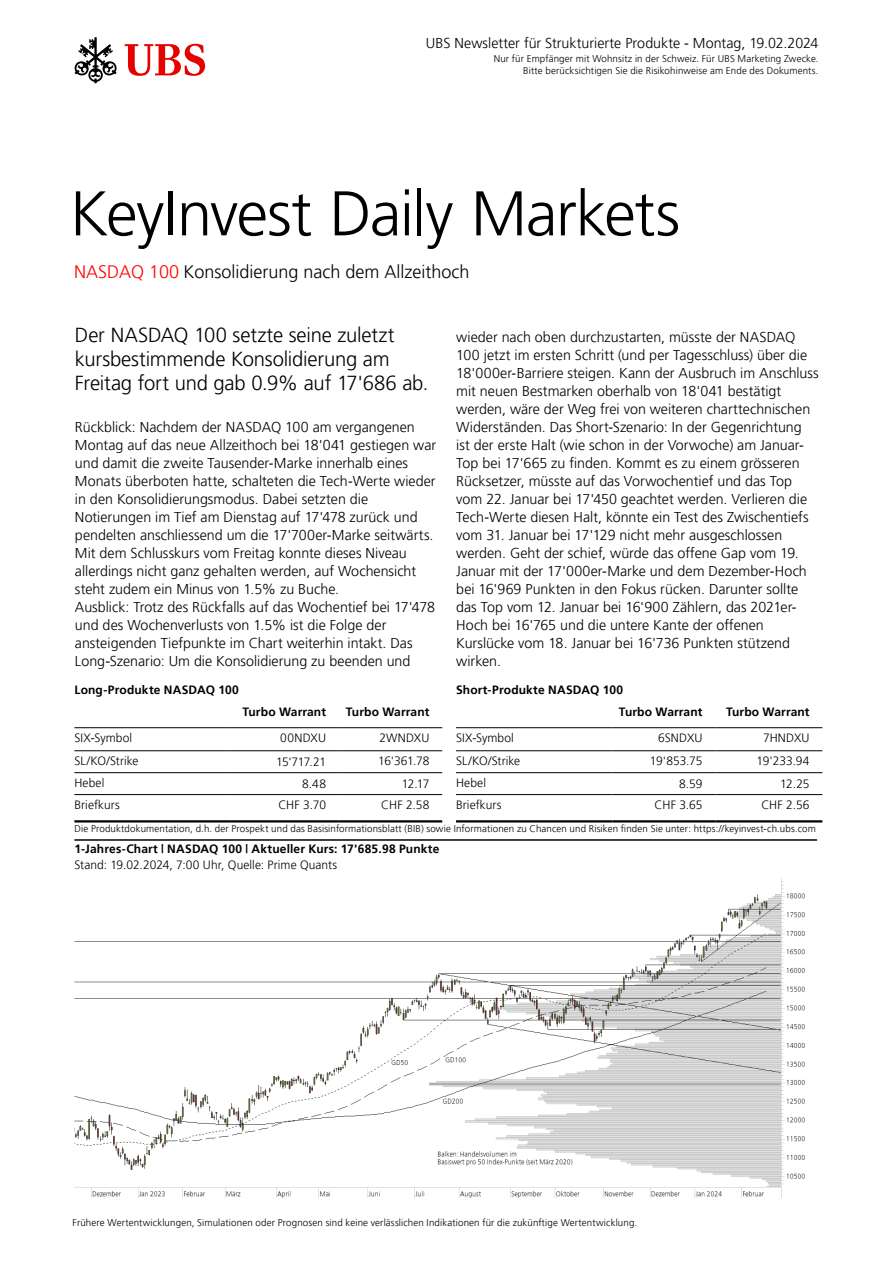
<style>
.page{position:relative;width:893px;height:1263px;background:#fff}
.page>*{position:absolute;margin:0;border:0;box-sizing:border-box;transform-origin:0 0}
.t1{font:300 63px "Frutiger 45";letter-spacing:-.02em;color:#000}
.t2{font:300 20.25px/24px "Frutiger 45";letter-spacing:-.01em;color:#000}
.t3{font:300 18px "Frutiger 45";color:#000}
.t4{font:300 14.25px/18px "Frutiger 45";color:#000}
.t5{font:300 12px "Frutiger 45";letter-spacing:.01em;color:#000}
.t6{font:300 12px "Frutiger 45";letter-spacing:.01em;color:#000}
.t7{font:300 9.75px/12px "Frutiger 45";letter-spacing:.015em;color:#000;text-align:right}
.s1{color:#f00}
</style>
<div class="page">
<svg style="left:125px;top:44px;width:80px;height:32px"></svg>
<svg style="left:74px;top:37px;width:43px;height:46px"></svg>
<img style="left:74px;top:878px;width:732px;height:319px">
<hr style="left:456px;top:727px;width:156px;height:1px;background:#000">
<hr style="left:612px;top:727px;width:103px;height:1px;background:#000">
<hr style="left:715px;top:727px;width:107px;height:1px;background:#000">
<hr style="left:456px;top:750px;width:156px;height:1px;background:#000">
<hr style="left:612px;top:750px;width:103px;height:1px;background:#000">
<hr style="left:715px;top:750px;width:107px;height:1px;background:#000">
<hr style="left:456px;top:772px;width:156px;height:1px;background:#000">
<hr style="left:612px;top:772px;width:103px;height:1px;background:#000">
<hr style="left:715px;top:772px;width:107px;height:1px;background:#000">
<hr style="left:456px;top:794px;width:156px;height:1px;background:#000">
<hr style="left:612px;top:794px;width:103px;height:1px;background:#000">
<hr style="left:715px;top:794px;width:107px;height:1px;background:#000">
<hr style="left:456px;top:820px;width:156px;height:2px;background:#000">
<hr style="left:612px;top:820px;width:103px;height:2px;background:#000">
<hr style="left:715px;top:820px;width:107px;height:2px;background:#000">
<hr style="left:74px;top:839px;width:743px;height:2px;background:#000">
<hr style="left:74px;top:727px;width:157px;height:1px;background:#000">
<hr style="left:231px;top:727px;width:108px;height:1px;background:#000">
<hr style="left:339px;top:727px;width:103px;height:1px;background:#000">
<hr style="left:74px;top:750px;width:157px;height:1px;background:#000">
<hr style="left:339px;top:750px;width:103px;height:1px;background:#000">
<hr style="left:74px;top:772px;width:157px;height:1px;background:#000">
<hr style="left:231px;top:750px;width:108px;height:1px;background:#000">
<hr style="left:231px;top:772px;width:108px;height:1px;background:#000">
<hr style="left:339px;top:772px;width:103px;height:1px;background:#000">
<hr style="left:74px;top:794px;width:157px;height:1px;background:#000">
<hr style="left:231px;top:794px;width:108px;height:1px;background:#000">
<hr style="left:339px;top:794px;width:103px;height:1px;background:#000">
<hr style="left:74px;top:820px;width:157px;height:2px;background:#000">
<hr style="left:231px;top:820px;width:108px;height:2px;background:#000">
<hr style="left:339px;top:820px;width:103px;height:2px;background:#000">
<p class="t4" style="left:426px;top:34px;width:394px">UBS Newsletter für Strukturierte Produkte - Montag, 19.02.2024</p>
<p class="t7" style="left:494px;top:53px;width:326px">Nur für Empfänger mit Wohnsitz in der Schweiz. Für UBS Marketing Zwecke.<br>Bitte berücksichtigen Sie die Risikohinweise am Ende des Dokuments.</p>
<h1 class="t1" style="left:70px;top:177px;width:612px">KeyInvest Daily Markets</h1>
<p class="t3" style="left:74px;top:261px;width:397px"><span class="s1">NASDAQ 100</span> Konsolidierung nach dem Allzeithoch</p>
<h2 class="t2" style="left:75px;top:323px;width:355px">Der NASDAQ 100 setzte seine zuletzt kursbestimmende Konsolidierung am<br>Freitag fort und gab 0.9% auf 17'686 ab.</h2>
<p class="t4" style="left:75px;top:418px;width:363px">Rückblick: Nachdem der NASDAQ 100 am vergangenen Montag auf das neue Allzeithoch bei 18'041 gestiegen war und damit die zweite Tausender-Marke innerhalb eines Monats überboten hatte, schalteten die Tech-Werte wieder in den Konsolidierungsmodus. Dabei setzten die Notierungen im Tief am Dienstag auf 17'478 zurück und pendelten anschliessend um die 17'700er-Marke seitwärts.<br>Mit dem Schlusskurs vom Freitag konnte dieses Niveau allerdings nicht ganz gehalten werden, auf Wochensicht steht zudem ein Minus von 1.5% zu Buche.<br>Ausblick: Trotz des Rückfalls auf das Wochentief bei 17'478 und des Wochenverlusts von 1.5% ist die Folge der ansteigenden Tiefpunkte im Chart weiterhin intakt. Das Long-Szenario: Um die Konsolidierung zu beenden und</p>
<p class="t4" style="left:456px;top:328px;width:364px">wieder nach oben durchzustarten, müsste der NASDAQ 100 jetzt im ersten Schritt (und per Tagesschluss) über die 18'000er-Barriere steigen. Kann der Ausbruch im Anschluss mit neuen Bestmarken oberhalb von 18'041 bestätigt werden, wäre der Weg frei von weiteren charttechnischen Widerständen. Das Short-Szenario: In der Gegenrichtung ist der erste Halt (wie schon in der Vorwoche) am Januar-Top bei 17'665 zu finden. Kommt es zu einem grösseren Rücksetzer, müsste auf das Vorwochentief und das Top vom 22. Januar bei 17'450 geachtet werden. Verlieren die Tech-Werte diesen Halt, könnte ein Test des Zwischentiefs vom 31. Januar bei 17'129 nicht mehr ausgeschlossen werden. Geht der schief, würde das offene Gap vom 19.<br>Januar mit der 17'000er-Marke und dem Dezember-Hoch bei 16'969 Punkten in den Fokus rücken. Darunter sollte das Top vom 12. Januar bei 16'900 Zählern, das 2021er-Hoch bei 16'765 und die untere Kante der offenen Kurslücke vom 18. Januar bei 16'736 Punkten stützend wirken.</p>
<p class="t6" style="left:74px;top:682px;width:166px">Long-Produkte NASDAQ 100</p>
<p class="t6" style="left:456px;top:682px;width:169px">Short-Produkte NASDAQ 100</p>
<p class="t6" style="left:242px;top:705px;width:85px">Turbo Warrant</p>
<p class="t6" style="left:346px;top:705px;width:85px">Turbo Warrant</p>
<p class="t5" style="left:74px;top:731px;width:59px">SIX-Symbol</p>
<p class="t5" style="left:280px;top:731px;width:47px">00NDXU</p>
<p class="t5" style="left:379px;top:731px;width:52px">2WNDXU</p>
<p class="t5" style="left:74px;top:754px;width:66px">SL/KO/Strike</p>
<p class="t5" style="left:276px;top:755px;width:52px">15'717.21</p>
<p class="t5" style="left:378px;top:754px;width:53px">16'361.78</p>
<p class="t5" style="left:74px;top:776px;width:32px">Hebel</p>
<p class="t5" style="left:302px;top:777px;width:26px">8.48</p>
<p class="t5" style="left:402px;top:777px;width:29px">12.17</p>
<p class="t5" style="left:74px;top:798px;width:47px">Briefkurs</p>
<p class="t5" style="left:278px;top:798px;width:49px">CHF 3.70</p>
<p class="t5" style="left:381px;top:798px;width:50px">CHF 2.58</p>
<p class="t6" style="left:619px;top:705px;width:85px">Turbo Warrant</p>
<p class="t6" style="left:726px;top:705px;width:85px">Turbo Warrant</p>
<p class="t5" style="left:456px;top:731px;width:59px">SIX-Symbol</p>
<p class="t5" style="left:658px;top:731px;width:46px">6SNDXU</p>
<p class="t5" style="left:763px;top:731px;width:48px">7HNDXU</p>
<p class="t5" style="left:456px;top:754px;width:66px">SL/KO/Strike</p>
<p class="t5" style="left:650px;top:754px;width:54px">19'853.75</p>
<p class="t5" style="left:757px;top:754px;width:54px">19'233.94</p>
<p class="t5" style="left:456px;top:776px;width:32px">Hebel</p>
<p class="t5" style="left:679px;top:777px;width:25px">8.59</p>
<p class="t5" style="left:780px;top:777px;width:31px">12.25</p>
<p class="t5" style="left:456px;top:798px;width:47px">Briefkurs</p>
<p class="t5" style="left:655px;top:798px;width:49px">CHF 3.65</p>
<p class="t5" style="left:761px;top:798px;width:50px">CHF 2.56</p>
<p class="t7" style="left:74px;top:822px;width:743px">Die Produktdokumentation, d.h. der Prospekt und das Basisinformationsblatt (BIB) sowie Informationen zu Chancen und Risiken finden Sie unter: https://keyinvest-ch.ubs.com</p>
<p class="t6" style="left:74px;top:842px;width:366px">1-Jahres-Chart | NASDAQ 100 | Aktueller Kurs: 17'685.98 Punkte</p>
<p class="t5" style="left:74px;top:858px;width:264px">Stand: 19.02.2024, 7:00 Uhr, Quelle: Prime Quants</p>
<p class="t7" style="left:73px;top:1216px;width:566px">Frühere Wertentwicklungen, Simulationen oder Prognosen sind keine verlässlichen Indikationen für die zukünftige Wertentwicklung.</p>
</div>
